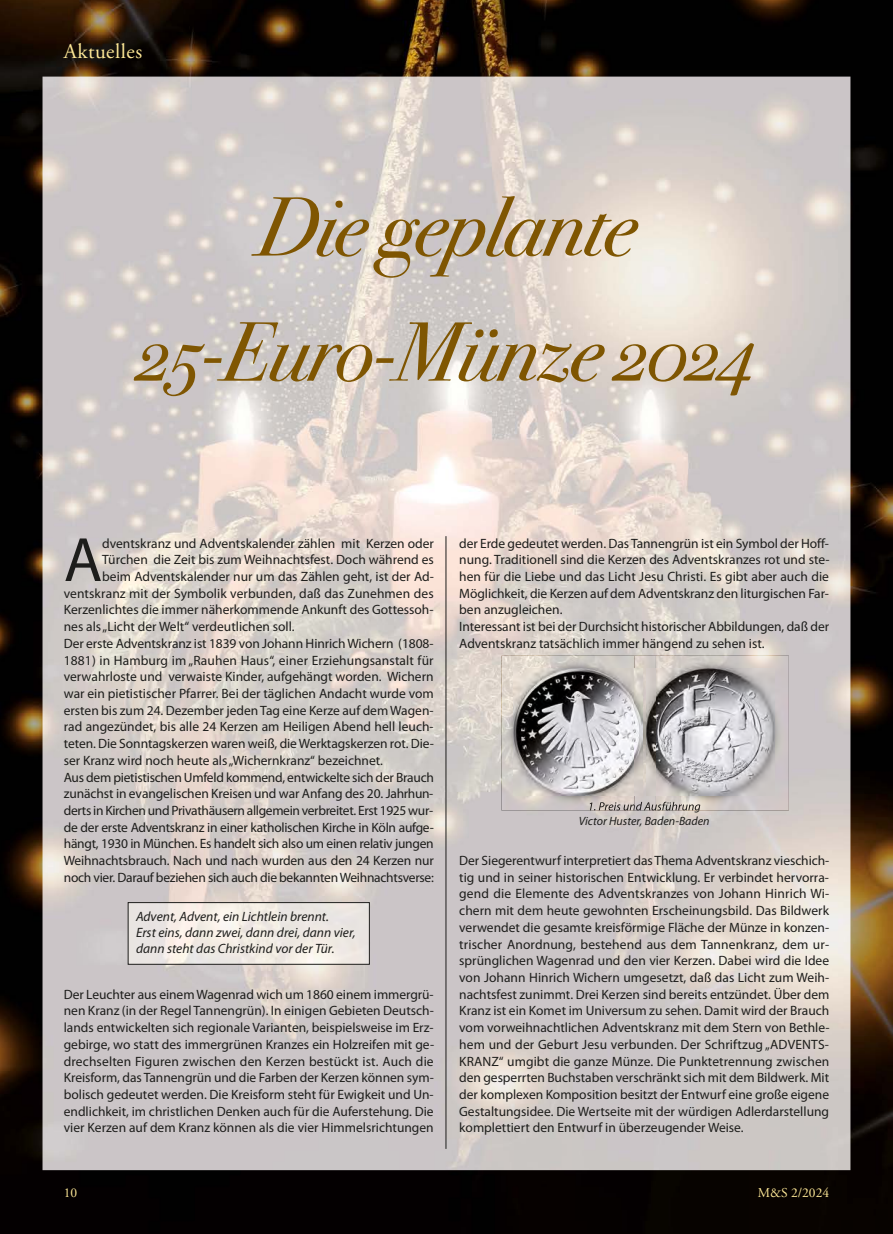
<style>
.page{position:relative;width:893px;height:1234px;background:#fff}
.page>*{position:absolute;margin:0;border:0;box-sizing:border-box;transform-origin:0 0}
.t1{font:italic 84px/124.9px "Bodoni Svty Two OSITCTT";letter-spacing:-.015em;color:#7f5602;text-align:center}
.t2{font:63px "Myriad Pro";color:#1d1d1b}
.t3{font:21px "Adobe Garamond Pro";letter-spacing:.025em;color:#ffe997}
.t4{font:13.5px/16.6px "Myriad Pro";color:#1d1d1b;text-align:justify}
.t5{font:13.5px "Myriad Pro";letter-spacing:-.02em;color:#1d1d1b}
.t6{font:italic 13.5px/16.2px "Myriad Pro";color:#1d1d1b}
.t7{font:13.5px "Myriad Pro";letter-spacing:-.025em;color:#1d1d1b}
.t8{font:13.5px "Adobe Garamond Pro";color:#ffe997}
.t9{font:italic 12px "Myriad Pro";color:#1d1d1b}
</style>
<div class="page">
<img style="left:0;top:0;width:893px;height:1233px">
<img style="left:43px;top:77px;width:807px;height:1092px">
<hr style="left:446px;top:536px;width:1px;height:612px;background:#1d1d1b">
<img style="left:130px;top:904px;width:238px;height:58px">
<div style="left:128px;top:902px;width:242px;height:62px;border:1px solid #1d1d1b"></div>
<img style="left:501px;top:655px;width:288px;height:155px">
<img style="left:590px;top:801px;width:110px;height:9px">
<img style="left:513px;top:668px;width:129px;height:127px">
<img style="left:646px;top:668px;width:129px;height:127px">
<h3 class="t3" style="left:64px;top:43px;width:80px">Aktuelles</h3>
<h1 class="t1" style="left:137px;top:164px;width:620px">Die geplante<br>25-Euro-Münze 2024</h1>
<h2 class="t2" style="left:64px;top:536px;width:40px">A</h2>
<p class="t4" style="left:102px;top:535px;width:333px">dventskranz und Adventskalender zählen mit Kerzen oder</p>
<p class="t4" style="left:102px;top:552px;width:333px">Türchen die Zeit bis zum Weihnachtsfest. Doch während es</p>
<p class="t4" style="left:102px;top:569px;width:333px">beim Adventskalender nur um das Zählen geht, ist der Ad-</p>
<p class="t4" style="left:64px;top:586px;width:371px">ventskranz mit der Symbolik verbunden, daß das Zunehmen des</p>
<p class="t4" style="left:64px;top:602px;width:371px">Kerzenlichtes die immer näherkommende Ankunft des Gottessoh-</p>
<p class="t4" style="left:64px;top:619px;width:232px">nes als „Licht der Welt“ verdeutlichen soll.</p>
<p class="t4" style="left:64px;top:636px;width:371px">Der erste Adventskranz ist 1839 von Johann Hinrich Wichern (1808-</p>
<p class="t4" style="left:64px;top:652px;width:371px">1881) in Hamburg im „Rauhen Haus“, einer Erziehungsanstalt für</p>
<p class="t4" style="left:64px;top:669px;width:371px">verwahrloste und verwaiste Kinder, aufgehängt worden. Wichern</p>
<p class="t4" style="left:64px;top:686px;width:372px">war ein pietistischer Pfarrer. Bei der täglichen Andacht wurde vom</p>
<p class="t4" style="left:64px;top:702px;width:371px">ersten bis zum 24. Dezember jeden Tag eine Kerze auf dem Wagen-</p>
<p class="t4" style="left:64px;top:719px;width:371px">rad angezündet, bis alle 24 Kerzen am Heiligen Abend hell leuch-</p>
<p class="t4" style="left:64px;top:736px;width:372px">teten. Die Sonntagskerzen waren weiß, die Werktagskerzen rot. Die-</p>
<p class="t4" style="left:64px;top:753px;width:321px">ser Kranz wird noch heute als „Wichernkranz“ bezeichnet.</p>
<p class="t5" style="left:64px;top:771px;width:372px">Aus dem pietistischen Umfeld kommend, entwickelte sich der Brauch</p>
<p class="t4" style="left:64px;top:786px;width:371px">zunächst in evangelischen Kreisen und war Anfang des 20. Jahrhun-</p>
<p class="t7" style="left:64px;top:805px;width:371px">derts in Kirchen und Privathäusern allgemein verbreitet. Erst 1925 wur-</p>
<p class="t5" style="left:64px;top:821px;width:372px">de der erste Adventskranz in einer katholischen Kirche in Köln aufge-</p>
<p class="t5" style="left:64px;top:838px;width:371px">hängt, 1930 in München. Es handelt sich also um einen relativ jungen</p>
<p class="t4" style="left:64px;top:853px;width:371px">Weihnachtsbrauch. Nach und nach wurden aus den 24 Kerzen nur</p>
<p class="t5" style="left:64px;top:872px;width:372px">noch vier. Darauf beziehen sich auch die bekannten Weihnachtsverse:</p>
<p class="t6" style="left:136px;top:908px;width:221px">Advent, Advent, ein Lichtlein brennt.<br>Erst eins, dann zwei, dann drei, dann vier, dann steht das Christkind vor der Tür.</p>
<p class="t4" style="left:64px;top:986px;width:372px">Der Leuchter aus einem Wagenrad wich um 1860 einem immergrü&shy;nen Kranz (in der Regel Tannengrün). In einigen Gebieten Deutsch&shy;lands entwickelten sich regionale Varianten, beispielsweise im Erz&shy;gebirge, wo statt des immergrünen Kranzes ein Holzreifen mit ge&shy;drechselten Figuren zwischen den Kerzen bestückt ist. Auch die Kreisform, das Tannengrün und die Farben der Kerzen können sym&shy;bolisch gedeutet werden. Die Kreisform steht für Ewigkeit und Un&shy;endlichkeit, im christlichen Denken auch für die Auferstehung. Die vier Kerzen auf dem Kranz können als die vier Himmelsrichtungen</p>
<p class="t4" style="left:459px;top:535px;width:372px;text-align:left">der Erde gedeutet werden. Das Tannengrün ist ein Symbol der Hoff&shy;nung. Traditionell sind die Kerzen des Adventskranzes rot und ste&shy;hen für die Liebe und das Licht Jesu Christi. Es gibt aber auch die Möglichkeit, die Kerzen auf dem Adventskranz den liturgischen Far&shy;ben anzugleichen.<br>Interessant ist bei der Durchsicht historischer Abbildungen, daß der Adventskranz tatsächlich immer hängend zu sehen ist.</p>
<p class="t9" style="left:579px;top:816px;width:132px">Victor Huster, Baden-Baden</p>
<p class="t4" style="left:459px;top:853px;width:372px">Der Siegerentwurf interpretiert das Thema Adventskranz vieschich&shy;tig und in seiner historischen Entwicklung. Er verbindet hervorra&shy;gend die Elemente des Adventskranzes von Johann Hinrich Wi&shy;chern mit dem heute gewohnten Erscheinungsbild. Das Bildwerk verwendet die gesamte kreisförmige Fläche der Münze in konzen&shy;trischer Anordnung, bestehend aus dem Tannenkranz, dem ur&shy;sprünglichen Wagenrad und den vier Kerzen. Dabei wird die Idee von Johann Hinrich Wichern umgesetzt, daß das Licht zum Weih&shy;nachtsfest zunimmt. Drei Kerzen sind bereits entzündet. Über dem Kranz ist ein Komet im Universum zu sehen. Damit wird der Brauch vom vorweihnachtlichen Adventskranz mit dem Stern von Bethle&shy;hem und der Geburt Jesu verbunden. Der Schriftzug „ADVENTS-KRANZ“ umgibt die ganze Münze. Die Punktetrennung zwischen den gesperrten Buchstaben verschränkt sich mit dem Bildwerk. Mit der komplexen Komposition besitzt der Entwurf eine große eigene Gestaltungsidee. Die Wertseite mit der würdigen Adlerdarstellung komplettiert den Entwurf in überzeugender Weise.</p>
<p class="t8" style="left:64px;top:1186px;width:15px">10</p>
<p class="t8" style="left:758px;top:1186px;width:73px">M&amp;S 2/2024</p>
</div>
